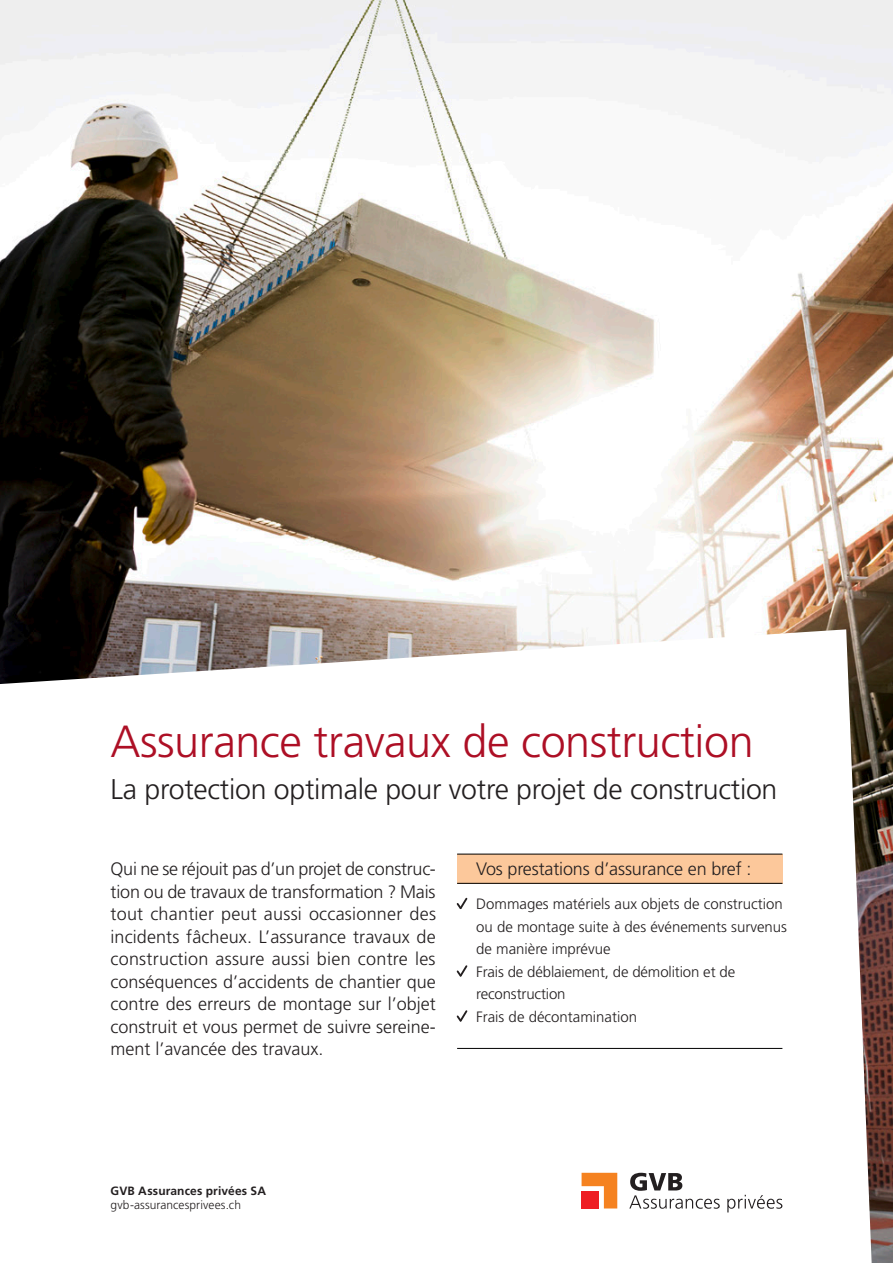
<style>
.page{position:relative;width:893px;height:1263px;background:#fff}
.page>*{position:absolute;margin:0;border:0;box-sizing:border-box;transform-origin:0 0}
.t1{font:300 45px "Frutiger LT Std";letter-spacing:-.01em;color:#ad0f25}
.t2{font:300 28.5px "Frutiger LT Std";letter-spacing:-.01em;color:#231f20}
.t3{font:300 18px/22.5px "Frutiger LT Std";color:#231f20;text-align:justify}
.t4{font:300 15px/22.5px "Frutiger LT Std";color:#231f20}
.Body{font:300 12px "Frutiger LT Std";letter-spacing:.01em;color:#231f20}
.Zwischentitel_9pt{font:700 12px "Frutiger LT Std";letter-spacing:.015em;color:#231f20}
</style>
<div class="page">
<img style="left:0;top:0;width:893px;height:1263px">
<svg style="left:0;top:629px;width:872px;height:634px"></svg>
<svg style="left:582px;top:1173px;width:35px;height:35px"></svg>
<svg style="left:629px;top:1173px;width:91px;height:36px"></svg>
<svg style="left:727px;top:1195px;width:55px;height:17px"></svg>
<hr style="left:457px;top:1048px;width:325px;height:1px;background:#000">
<div style="left:457px;top:854px;width:325px;height:29px;background:#fcc89b"></div>
<hr style="left:457px;top:854px;width:325px;height:1px;background:#000">
<hr style="left:457px;top:883px;width:325px;height:1px;background:#000">
<svg style="left:455px;top:896px;width:14px;height:15px"></svg>
<svg style="left:455px;top:963px;width:14px;height:15px"></svg>
<svg style="left:455px;top:1008px;width:14px;height:15px"></svg>
<p class="t1" style="left:111px;top:716px;width:645px">Assurance travaux de construction</p>
<p class="t2" style="left:111px;top:773px;width:668px">La protection optimale pour votre projet de construction</p>
<p class="t3" style="left:111px;top:858px;width:327px">Qui ne se réjouit pas d’un projet de construc&shy;tion ou de travaux de transformation ? Mais tout chantier peut aussi occasionner des incidents fâcheux. L’assurance travaux de construction assure aussi bien contre les conséquences d’accidents de chantier que contre des erreurs de montage sur l’objet construit et vous permet de suivre sereine&shy;ment l’avancée des travaux.</p>
<p class="t3" style="left:476px;top:858px;width:277px">Vos prestations d’assurance en bref :</p>
<p class="t4" style="left:476px;top:893px;width:312px">Dommages matériels aux objets de construction ou de montage suite à des événements survenus de manière imprévue</p>
<p class="t4" style="left:476px;top:960px;width:261px">Frais de déblaiement, de démolition et de reconstruction</p>
<p class="t4" style="left:476px;top:1005px;width:162px">Frais de décontamination</p>
<p class="Zwischentitel_9pt" style="left:111px;top:1184px;width:157px">GVB Assurances privées SA</p>
<p class="Body" style="left:111px;top:1197px;width:132px">gvb-assurancesprivees.ch</p>
</div>
